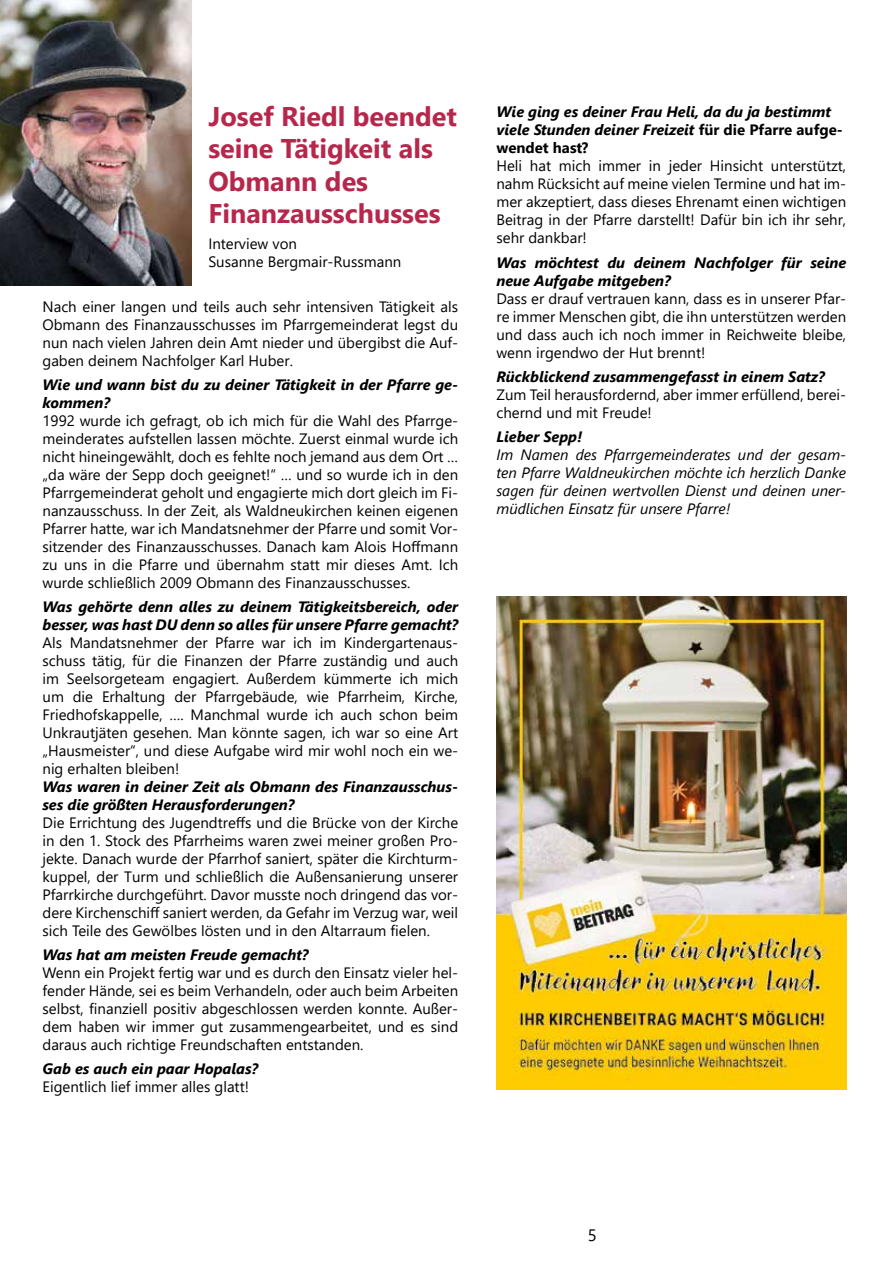
<style>
.page{position:relative;width:893px;height:1263px;background:#fff}
.page>*{position:absolute;margin:0;border:0;box-sizing:border-box;transform-origin:0 0}
.t1{font:700 27px/32.4px "Segoe UI";color:#b7274c}
.t2{font:16.5px "Segoe UI";color:#000}
.t3{font:15px/18px "Segoe UI";color:#000;text-align:justify}
.t4{font:italic 700 15px/18px "Segoe UI";color:#000}
.t5{font:italic 15px/18px "Segoe UI";color:#000;text-align:justify}
.s1{font-style:normal}
</style>
<div class="page">
<img style="left:0;top:0;width:191px;height:286px">
<img style="left:496px;top:596px;width:350px;height:494px">
<h1 class="t1" style="left:208px;top:98px;width:250px">Josef Riedl beendet seine Tätigkeit als<br>Obmann des<br>Finanzausschusses</h1>
<p class="t3" style="left:208px;top:233px;width:194px">Interview von<br>Susanne Bergmair-Russmann</p>
<p class="t3" style="left:43px;top:296px;width:417px">Nach einer langen und teils auch sehr intensiven Tätigkeit als Obmann des Finanzausschusses im Pfarrgemeinderat legst du nun nach vielen Jahren dein Amt nieder und übergibst die Auf&shy;gaben deinem Nachfolger Karl Huber.</p>
<p class="t4" style="left:43px;top:373px;width:417px">Wie und wann bist du zu deiner Tätigkeit in der Pfarre ge&shy;kommen?</p>
<p class="t3" style="left:43px;top:410px;width:417px">1992 wurde ich gefragt, ob ich mich für die Wahl des Pfarrge&shy;meinderates aufstellen lassen möchte. Zuerst einmal wurde ich nicht hineingewählt, doch es fehlte noch jemand aus dem Ort … „da wäre der Sepp doch geeignet!“ … und so wurde ich in den Pfarrgemeinderat geholt und engagierte mich dort gleich im Fi&shy;nanzausschuss. In der Zeit, als Waldneukirchen keinen eigenen Pfarrer hatte, war ich Mandatsnehmer der Pfarre und somit Vor&shy;sitzender des Finanzausschusses. Danach kam Alois Hoffmann zu uns in die Pfarre und übernahm statt mir dieses Amt. Ich wurde schließlich 2009 Obmann des Finanzausschusses.</p>
<p class="t4" style="left:43px;top:595px;width:417px">Was gehörte denn alles zu deinem Tätigkeitsbereich, oder besser, was hast DU denn so alles für unsere Pfarre gemacht?</p>
<p class="t3" style="left:43px;top:632px;width:417px">Als Mandatsnehmer der Pfarre war ich im Kindergartenaus&shy;schuss tätig, für die Finanzen der Pfarre zuständig und auch im Seelsorgeteam engagiert. Außerdem kümmerte ich mich um die Erhaltung der Pfarrgebäude, wie Pfarrheim, Kirche, Friedhofskappelle, …. Manchmal wurde ich auch schon beim Unkrautjäten gesehen. Man könnte sagen, ich war so eine Art „Hausmeister“, und diese Aufgabe wird mir wohl noch ein we&shy;nig erhalten bleiben!</p>
<p class="t4" style="left:43px;top:775px;width:417px">Was waren in deiner Zeit als Obmann des Finanzausschus&shy;ses die größten Herausforderungen?</p>
<p class="t3" style="left:43px;top:812px;width:417px">Die Errichtung des Jugendtreffs und die Brücke von der Kirche in den 1. Stock des Pfarrheims waren zwei meiner großen Pro&shy;jekte. Danach wurde der Pfarrhof saniert, später die Kirchturm&shy;kuppel, der Turm und schließlich die Außensanierung unserer Pfarrkirche durchgeführt. Davor musste noch dringend das vor&shy;dere Kirchenschiff saniert werden, da Gefahr im Verzug war, weil sich Teile des Gewölbes lösten und in den Altarraum fielen.</p>
<p class="t4" style="left:43px;top:943px;width:267px">Was hat am meisten Freude gemacht?</p>
<p class="t3" style="left:43px;top:962px;width:417px">Wenn ein Projekt fertig war und es durch den Einsatz vieler hel&shy;fender Hände, sei es beim Verhandeln, oder auch beim Arbeiten selbst, finanziell positiv abgeschlossen werden konnte. Außer&shy;dem haben wir immer gut zusammengearbeitet, und es sind daraus auch richtige Freundschaften entstanden.</p>
<p class="t4" style="left:43px;top:1057px;width:217px">Gab es auch ein paar Hopalas?</p>
<p class="t3" style="left:43px;top:1076px;width:208px">Eigentlich lief immer alles glatt!</p>
<p class="t4" style="left:496px;top:101px;width:348px">Wie ging es deiner Frau Heli, da du ja bestimmt viele Stunden deiner Freizeit <span class="s1">für die Pfarre aufge&shy;wendet hast?</span></p>
<p class="t3" style="left:496px;top:156px;width:351px">Heli hat mich immer in jeder Hinsicht unterstützt, nahm Rücksicht auf meine vielen Termine und hat im&shy;mer akzeptiert, dass dieses Ehrenamt einen wichtigen Beitrag in der Pfarre darstellt! Dafür bin ich ihr sehr, sehr dankbar!</p>
<p class="t4" style="left:496px;top:252px;width:351px">Was möchtest du deinem Nachfolger für seine neue Aufgabe mitgeben?</p>
<p class="t3" style="left:496px;top:289px;width:351px">Dass er drauf vertrauen kann, dass es in unserer Pfar&shy;re immer Menschen gibt, die ihn unterstützen werden und dass auch ich noch immer in Reichweite bleibe, wenn irgendwo der Hut brennt!</p>
<p class="t4" style="left:496px;top:366px;width:330px">Rückblickend zusammengefasst in einem Satz?</p>
<p class="t3" style="left:496px;top:385px;width:351px">Zum Teil herausfordernd, aber immer erfüllend, berei&shy;chernd und mit Freude!</p>
<p class="t4" style="left:496px;top:426px;width:87px">Lieber Sepp!</p>
<p class="t5" style="left:496px;top:443px;width:351px">Im Namen des Pfarrgemeinderates und der gesam&shy;ten Pfarre Waldneukirchen möchte ich herzlich Danke sagen für deinen wertvollen Dienst und deinen uner&shy;müdlichen Einsatz für unsere Pfarre!</p>
<p class="t2" style="left:588px;top:1219px;width:10px">5</p>
</div>
